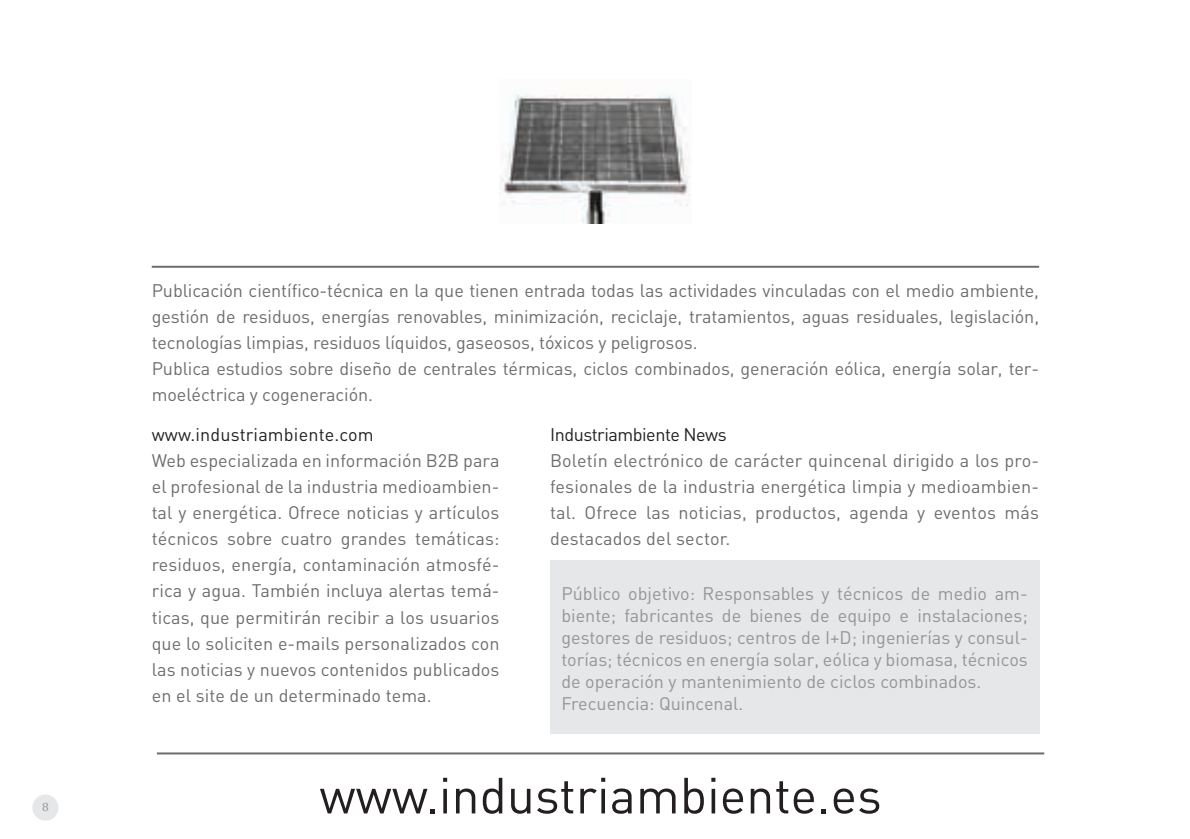
<style>
.page{position:relative;width:1190px;height:839px;background:#fff}
.page>*{position:absolute;margin:0;border:0;box-sizing:border-box;transform-origin:0 0}
.t1{font:50px "DIN";color:#231f20}
.t2{font:18px/26px "DIN";color:#6c6d70}
.t3{font:18px/22px "DIN";color:#939598}
.t4{font:12px "Cambria";color:#939598}
.s1{color:#231f20}
</style>
<div class="page">
<img style="left:499px;top:94px;width:191px;height:129px">
<hr style="left:152px;top:266px;width:887px;height:2px;background:#6c6d70">
<hr style="left:157px;top:752px;width:887px;height:2px;background:#6c6d70">
<div style="left:550px;top:560px;width:489px;height:173px;background:#e6e7e9"></div>
<div style="left:32px;top:794px;width:26px;height:26px;background:#e6e7e9;border-radius:50%"></div>
<p class="t4" style="left:42px;top:799px;width:8px">8</p>
<p class="t2" style="left:152px;top:277px;width:889px">Publicación científico-técnica en la que tienen entrada todas las actividades vinculadas con el medio ambiente, gestión de residuos, energías renovables, minimización, reciclaje, tratamientos, aguas residuales, legislación, tecnologías limpias, residuos líquidos, gaseosos, tóxicos y peligrosos.<br>Publica estudios sobre diseño de centrales térmicas, ciclos combinados, generación eólica, energía solar, ter&shy;moeléctrica y cogeneración.</p>
<p class="t2" style="left:152px;top:421px;width:349px"><span class="s1">www.industriambiente.com<br></span>Web especializada en información B2B para el profesional de la industria medioambien&shy;tal y energética. Ofrece noticias y artículos técnicos sobre cuatro grandes temáticas: residuos, energía, contaminación atmosfé&shy;rica y agua. También incluya alertas temá&shy;ticas, que permitirán recibir a los usuarios que lo soliciten e-mails personalizados con las noticias y nuevos contenidos publicados en el site de un determinado tema.</p>
<p class="t2" style="left:550px;top:421px;width:491px"><span class="s1">Industriambiente News<br></span>Boletín electrónico de carácter quincenal dirigido a los pro&shy;fesionales de la industria energética limpia y medioambien&shy;tal. Ofrece las noticias, productos, agenda y eventos más destacados del sector.</p>
<p class="t3" style="left:561px;top:581px;width:468px">Público objetivo: Responsables y técnicos de medio am&shy;biente; fabricantes de bienes de equipo e instalaciones; gestores de residuos; centros de I+D; ingenierías y consul&shy;torías; técnicos en energía solar, eólica y biomasa, técnicos de operación y mantenimiento de ciclos combinados.<br>Frecuencia: Quincenal.</p>
<p class="t1" style="left:319px;top:763px;width:564px">www.industriambiente.es</p>
</div>
